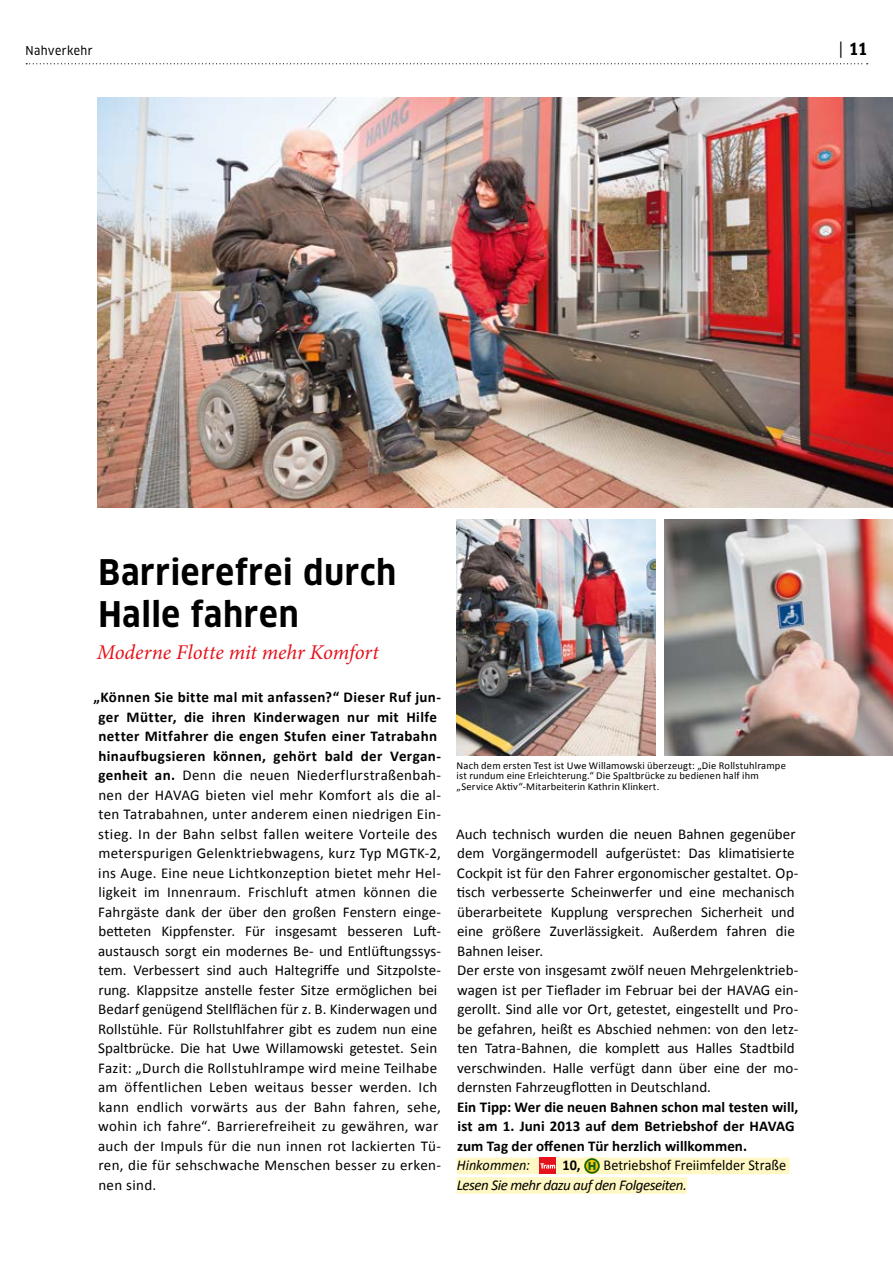
<style>
.page{position:relative;width:893px;height:1263px;background:#fff}
.page>*{position:absolute;margin:0;border:0;box-sizing:border-box;transform-origin:0 0}
.t1{font:700 condensed 34.5px/41.4px "Clan OT";letter-spacing:.02em;color:#000}
.t2{font:italic 21px "Minion Pro";letter-spacing:-.005em;color:#e6121b}
.t3{font:700 condensed 16.5px "Clan OT";color:#000}
.t4{font:15px/19.5px "Calibri";letter-spacing:.005em;color:#000}
.t5{font:700 15px/19.5px "Calibri";letter-spacing:.005em;color:#000}
.t6{font:italic 15px "Calibri";letter-spacing:-.03em;color:#000}
.t7{font:15px "Calibri";letter-spacing:.005em;color:#000;scale:.95 1}
.t8{font:italic 15px "Calibri";color:#000;scale:.95 1}
.t9{font:700 15px "Calibri";letter-spacing:.005em;color:#000;scale:.95 1}
.t10{font:12px "Clan OT Narrow News";letter-spacing:.035em;color:#000}
.t11{font:10.5px/10.5px "Calibri";letter-spacing:.015em;color:#000}
.s1{font-family:"Clan OT Narrow News";font-weight:400;font-stretch:normal}
.s2{font-weight:700}
</style>
<div class="page">
<svg style="left:26px;top:63px;width:842px;height:1px"></svg>
<img style="left:98px;top:98px;width:795px;height:409px">
<div style="left:457px;top:1158px;width:83px;height:16px;background:#fff8c4"></div>
<div style="left:556px;top:1158px;width:28px;height:16px;background:#fff8c4"></div>
<div style="left:600px;top:1158px;width:190px;height:16px;background:#fff8c4"></div>
<div style="left:457px;top:1177px;width:230px;height:17px;background:#fff8c4"></div>
<div style="left:540px;top:1158px;width:16px;height:16px;background:#e6121b"></div>
<svg style="left:540px;top:1163px;width:15px;height:5px"></svg>
<div style="left:584px;top:1158px;width:16px;height:16px;background:#fef5bd"></div>
<svg style="left:584px;top:1158px;width:16px;height:16px"></svg>
<svg style="left:584px;top:1158px;width:16px;height:15px"></svg>
<svg style="left:586px;top:1160px;width:12px;height:12px"></svg>
<svg style="left:588px;top:1162px;width:7px;height:8px"></svg>
<img style="left:457px;top:519px;width:198px;height:236px">
<img style="left:664px;top:519px;width:229px;height:236px">
<p class="t10" style="left:26px;top:44px;width:69px">Nahverkehr</p>
<p class="t3" style="left:839px;top:39px;width:30px"><span class="s1">|</span> 11</p>
<h1 class="t1" style="left:98px;top:552px;width:299px">Barrierefrei durch<br>Halle fahren</h1>
<h2 class="t2" style="left:97px;top:638px;width:284px">Moderne Flotte mit mehr Komfort</h2>
<p class="t4" style="left:98px;top:687px;width:345px;text-indent:-5px"><span class="s2">„Können Sie bitte mal mit anfassen?“ Dieser Ruf jun&shy;ger Mütter, die ihren Kinderwagen nur mit Hilfe netter Mitfahrer die engen Stufen einer Tatrabahn hinaufbugsieren können, gehört bald der Vergan&shy;genheit an.</span> Denn die neuen Niederflurstraßenbah&shy;nen der HAVAG bieten viel mehr Komfort als die al&shy;ten Tatrabahnen, unter anderem einen niedrigen Ein&shy;stieg. In der Bahn selbst fallen weitere Vorteile des meterspurigen Gelenktriebwagens, kurz Typ MGTK-2, ins Auge. Eine neue Lichtkonzeption bietet mehr Hel&shy;ligkeit im Innenraum. Frischluft atmen können die Fahrgäste dank der über den großen Fenstern einge&shy;betteten Kippfenster. Für insgesamt besseren Luft&shy;austausch sorgt ein modernes Be- und Entlüftungssys&shy;tem. Verbessert sind auch Haltegriffe und Sitzpolste&shy;rung. Klappsitze anstelle fester Sitze ermöglichen bei Bedarf genügend Stellflächen für z. B. Kinderwagen und Rollstühle. Für Rollstuhlfahrer gibt es zudem nun eine Spaltbrücke. Die hat Uwe Willamowski getestet. Sein Fazit: „Durch die Rollstuhlrampe wird meine Teilhabe am öffentlichen Leben weitaus besser werden. Ich kann endlich vorwärts aus der Bahn fahren, sehe, wohin ich fahre“. Barrierefreiheit zu gewähren, war auch der Impuls für die nun innen rot lackierten Tü&shy;ren, die für sehschwache Menschen besser zu erken&shy;nen sind.</p>
<p class="t11" style="left:457px;top:759px;width:331px">Nach dem ersten Test ist Uwe Willamowski überzeugt: „Die Rollstuhlrampe ist rundum eine Erleichterung.“ Die Spaltbrücke zu bedienen half ihm „Service Aktiv“-Mitarbeiterin Kathrin Klinkert.</p>
<p class="t4" style="left:456px;top:823px;width:344px">Auch technisch wurden die neuen Bahnen gegenüber dem Vorgängermodell aufgerüstet: Das klimatisierte Cockpit ist für den Fahrer ergonomischer gestaltet. Op&shy;tisch verbesserte Scheinwerfer und eine mechanisch überarbeitete Kupplung versprechen Sicherheit und eine größere Zuverlässigkeit. Außerdem fahren die Bahnen leiser.<br>Der erste von insgesamt zwölf neuen Mehrgelenktrieb&shy;wagen ist per Tieflader im Februar bei der HAVAG ein&shy;gerollt. Sind alle vor Ort, getestet, eingestellt und Pro&shy;be gefahren, heißt es Abschied nehmen: von den letz&shy;ten Tatra-Bahnen, die komplett aus Halles Stadtbild verschwinden. Halle verfügt dann über eine der mo&shy;dernsten Fahrzeugflotten in Deutschland.</p>
<p class="t5" style="left:457px;top:1096px;width:343px">Ein Tipp: Wer die neuen Bahnen schon mal testen will, ist am 1. Juni 2013 auf dem Betriebshof der HAVAG zum Tag der offenen Tür herzlich willkommen.</p>
<p class="t8" style="left:457px;top:1156px;width:79px">Hinkommen:</p>
<p class="t9" style="left:563px;top:1156px;width:20px">10,</p>
<p class="t7" style="left:603px;top:1156px;width:194px">Betriebshof Freiimfelder Straße</p>
<p class="t6" style="left:457px;top:1176px;width:232px">Lesen Sie mehr dazu auf den Folgeseiten.</p>
</div>
